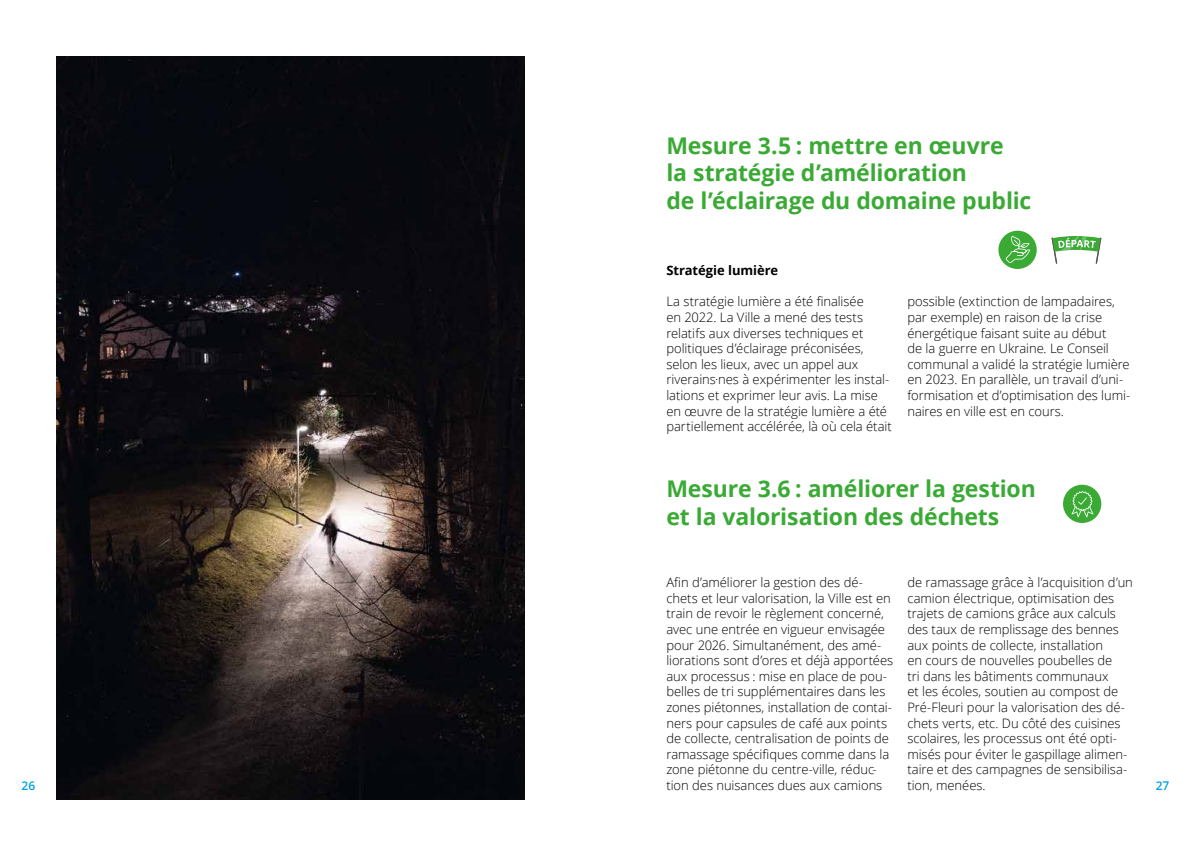
<style>
.page{position:relative;width:1191px;height:842px;background:#fff}
.page>*{position:absolute;margin:0;border:0;box-sizing:border-box;transform-origin:0 0}
.t1{font:700 23px/27.6px "Open Sans";letter-spacing:-.005em;color:#3aaa35}
.t2{font:300 13px/15.6px "Open Sans";letter-spacing:-.005em;color:#000}
.t3{font:700 13px "Open Sans";letter-spacing:-.005em;color:#000}
.t4{font:600 12px "Open Sans";color:#009fe3}
</style>
<div class="page">
<img style="left:57px;top:57px;width:467px;height:742px">
<div style="left:998px;top:231px;width:38px;height:38px;background:#3aaa35;border-radius:50%"></div>
<svg style="left:1005px;top:236px;width:25px;height:27px"></svg>
<svg style="left:1051px;top:236px;width:50px;height:28px"></svg>
<div style="left:1063px;top:485px;width:38px;height:38px;background:#3aaa35;border-radius:50%"></div>
<svg style="left:1071px;top:491px;width:22px;height:26px"></svg>
<h1 class="t1" style="left:666px;top:131px;width:366px">Mesure 3.5 : mettre en œuvre<br>la stratégie d’amélioration<br>de l’éclairage du domaine public</h1>
<p class="t3" style="left:666px;top:261px;width:113px">Stratégie lumière</p>
<p class="t2" style="left:666px;top:293px;width:227px">La stratégie lumière a été finalisée<br>en 2022. La Ville a mené des tests relatifs aux diverses techniques et politiques d’éclairage préconisées, selon les lieux, avec un appel aux riverains·nes à expérimenter les instal&shy;lations et exprimer leur avis. La mise en œuvre de la stratégie lumière a été partiellement accélérée, là où cela était</p>
<p class="t2" style="left:907px;top:293px;width:224px">possible (extinction de lampadaires, par exemple) en raison de la crise énergétique faisant suite au début<br>de la guerre en Ukraine. Le Conseil communal a validé la stratégie lumière en 2023. En parallèle, un travail d’uni&shy;formisation et d’optimisation des lumi&shy;naires en ville est en cours.</p>
<h1 class="t1" style="left:666px;top:475px;width:371px">Mesure 3.6 : améliorer la gestion et la valorisation des déchets</h1>
<p class="t2" style="left:666px;top:574px;width:228px">Afin d’améliorer la gestion des dé&shy;chets et leur valorisation, la Ville est en train de revoir le règlement concerné, avec une entrée en vigueur envisagée pour 2026. Simultanément, des amé&shy;liorations sont d’ores et déjà apportées aux processus : mise en place de pou&shy;belles de tri supplémentaires dans les zones piétonnes, installation de contai&shy;ners pour capsules de café aux points de collecte, centralisation de points de ramassage spécifiques comme dans la zone piétonne du centre-ville, réduc&shy;tion des nuisances dues aux camions</p>
<p class="t2" style="left:907px;top:574px;width:227px">de ramassage grâce à l’acquisition d’un camion électrique, optimisation des trajets de camions grâce aux calculs des taux de remplissage des bennes aux points de collecte, installation<br>en cours de nouvelles poubelles de<br>tri dans les bâtiments communaux<br>et les écoles, soutien au compost de Pré-Fleuri pour la valorisation des dé&shy;chets verts, etc. Du côté des cuisines scolaires, les processus ont été opti&shy;misés pour éviter le gaspillage alimen&shy;taire et des campagnes de sensibilisa&shy;tion, menées.</p>
<p class="t4" style="left:21px;top:777px;width:15px">26</p>
<p class="t4" style="left:1155px;top:777px;width:15px">27</p>
</div>
